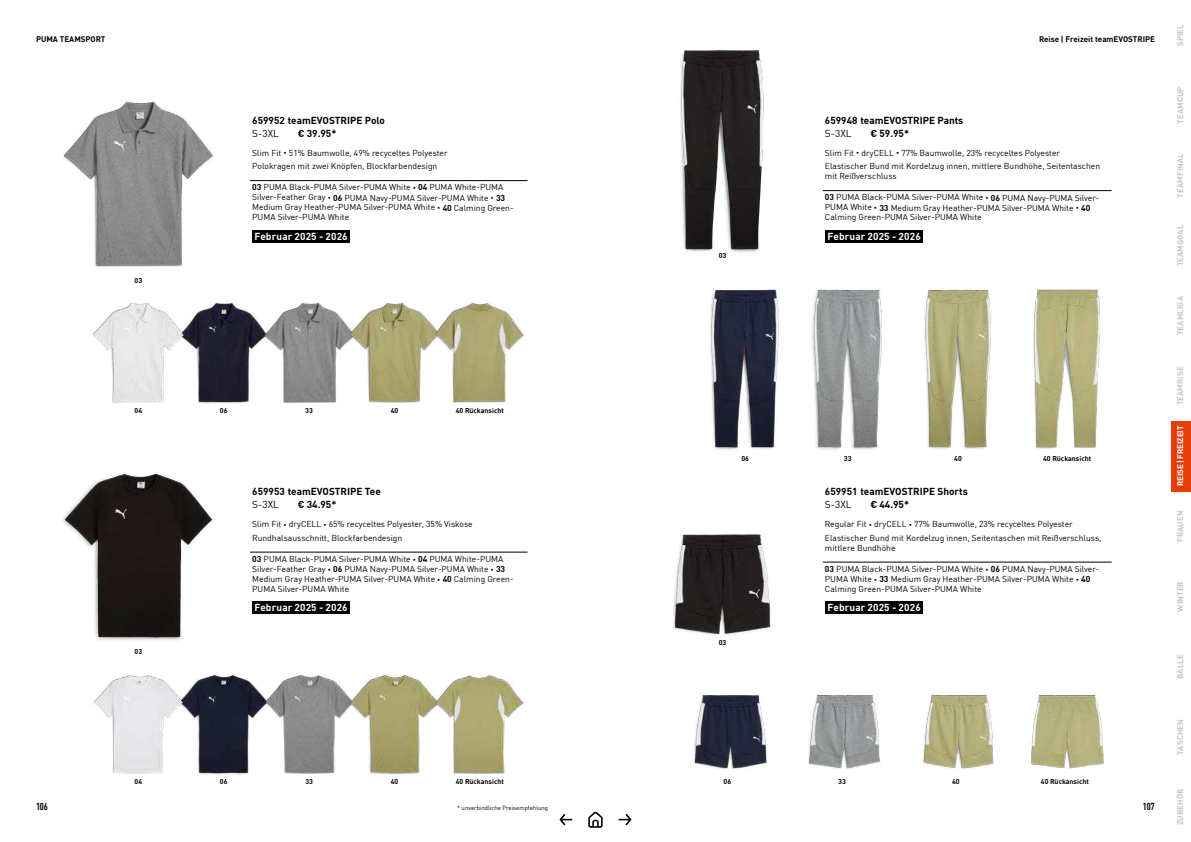
<style>
.page{position:relative;width:1191px;height:842px;background:#fff}
.page>*{position:absolute;margin:0;border:0;box-sizing:border-box;transform-origin:0 0}
.t1{font:700 10px "FFDI Nfor PUMA";color:#000}
.t2{font:700 10px "FFDI Nfor PUMA";letter-spacing:.01em;color:#fff}
.t3{font:10px "FFDI Nfor PUMA";color:#000}
.t4{font:700 condensed 10px "FFDI Nfor PUMA";letter-spacing:-.005em;color:#000}
.t5{font:8.5px/10px "FFDI Nfor PUMA";color:#000}
.t6{font:700 8px "FFDI Nfor PUMA";letter-spacing:.01em;color:#c5c6c6}
.t7{font:700 8px "FFDI Nfor PUMA";color:#000}
.t8{font:700 8px "FFDI Nfor PUMA";letter-spacing:-.01em;color:#fff}
.t9{font:700 7px "FFDI Nfor PUMA";color:#000}
.t10{font:6px "FFDI Nfor PUMA";color:#000}
.s1{font-weight:700;font-size:11px}
.s2{font-weight:700}
</style>
<div class="page">
<img style="left:680px;top:50px;width:84px;height:202px">
<img style="left:812px;top:289px;width:70px;height:161px">
<img style="left:710px;top:289px;width:69px;height:161px">
<img style="left:924px;top:288px;width:67px;height:161px">
<img style="left:1033px;top:289px;width:67px;height:160px">
<img style="left:195px;top:303px;width:57px;height:100px">
<img style="left:195px;top:675px;width:57px;height:100px">
<img style="left:694px;top:694px;width:73px;height:75px">
<img style="left:93px;top:303px;width:102px;height:100px">
<img style="left:93px;top:675px;width:102px;height:99px">
<img style="left:252px;top:303px;width:85px;height:100px">
<img style="left:252px;top:675px;width:85px;height:99px">
<img style="left:808px;top:695px;width:72px;height:74px">
<img style="left:337px;top:302px;width:86px;height:101px">
<img style="left:423px;top:302px;width:101px;height:101px">
<img style="left:337px;top:675px;width:86px;height:100px">
<img style="left:423px;top:674px;width:101px;height:100px">
<img style="left:923px;top:694px;width:71px;height:75px">
<img style="left:1031px;top:694px;width:73px;height:75px">
<img style="left:63px;top:101px;width:150px;height:166px">
<img style="left:62px;top:473px;width:151px;height:168px">
<img style="left:673px;top:534px;width:98px;height:101px">
<hr style="left:822px;top:190px;width:289px;height:1px;background:#000">
<hr style="left:250px;top:180px;width:277px;height:1px;background:#000">
<hr style="left:250px;top:552px;width:277px;height:1px;background:#000">
<hr style="left:822px;top:562px;width:289px;height:1px;background:#000">
<div style="left:252px;top:230px;width:98px;height:13px;background:#000"></div>
<div style="left:252px;top:601px;width:98px;height:13px;background:#000"></div>
<div style="left:825px;top:601px;width:98px;height:13px;background:#000"></div>
<div style="left:825px;top:230px;width:98px;height:13px;background:#000"></div>
<svg style="left:588px;top:811px;width:14px;height:17px"></svg>
<div style="left:1171px;top:421px;width:20px;height:70px;background:#e73f0c"></div>
<svg style="left:559px;top:814px;width:13px;height:11px"></svg>
<svg style="left:618px;top:814px;width:13px;height:11px"></svg>
<p class="t7" style="left:36px;top:35px;width:71px">PUMA TEAMSPORT</p>
<p class="t9" style="left:135px;top:276px;width:9px">03</p>
<p class="t9" style="left:135px;top:407px;width:9px">04</p>
<p class="t9" style="left:135px;top:648px;width:9px">03</p>
<p class="t9" style="left:135px;top:778px;width:9px">04</p>
<p class="t1" style="left:252px;top:115px;width:134px">659952 teamEVOSTRIPE Polo</p>
<p class="t3" style="left:252px;top:128px;width:28px">S-3XL</p>
<p class="t1" style="left:298px;top:128px;width:40px">€ 39.95*</p>
<p class="t5" style="left:252px;top:146px;width:197px;line-height:13.4px">Slim Fit <span class="s1">·</span> 51% Baumwolle, 49% recyceltes Polyester<br>Polokragen mit zwei Knöpfen, Blockfarbendesign</p>
<p class="t5" style="left:252px;top:183px;width:263px"><span class="s2">03</span> PUMA Black-PUMA Silver-PUMA White <span class="s1">·</span> <span class="s2">04</span> PUMA White-PUMA Silver-Feather Gray <span class="s1">·</span> <span class="s2">06</span> PUMA Navy-PUMA Silver-PUMA White <span class="s1">·</span> <span class="s2">33<br></span>Medium Gray Heather-PUMA Silver-PUMA White <span class="s1">·</span> <span class="s2">40</span> Calming Green-PUMA Silver-PUMA White</p>
<p class="t2" style="left:254px;top:231px;width:95px">Februar 2025 - 2026</p>
<p class="t9" style="left:718px;top:252px;width:9px">03</p>
<p class="t7" style="left:1039px;top:35px;width:117px">Reise | Freizeit teamEVOSTRIPE</p>
<p class="t1" style="left:825px;top:115px;width:140px">659948 teamEVOSTRIPE Pants</p>
<p class="t3" style="left:825px;top:128px;width:28px">S-3XL</p>
<p class="t1" style="left:870px;top:128px;width:40px">€ 59.95*</p>
<p class="t5" style="left:825px;top:146px;width:277px;line-height:13.4px">Slim Fit <span class="s1">·</span> dryCELL <span class="s1">·</span> 77% Baumwolle, 23% recyceltes Polyester<br>Elastischer Bund mit Kordelzug innen, mittlere Bundhöhe, Seitentaschen</p>
<p class="t5" style="left:825px;top:171px;width:73px">mit Reißverschluss</p>
<p class="t5" style="left:825px;top:193px;width:276px"><span class="s2">03</span> PUMA Black-PUMA Silver-PUMA White <span class="s1">·</span> <span class="s2">06</span> PUMA Navy-PUMA Silver-<br>PUMA White <span class="s1">·</span> <span class="s2">33</span> Medium Gray Heather-PUMA Silver-PUMA White <span class="s1">·</span> <span class="s2">40<br></span>Calming Green-PUMA Silver-PUMA White</p>
<p class="t2" style="left:827px;top:231px;width:95px">Februar 2025 - 2026</p>
<p class="t9" style="left:220px;top:407px;width:9px">06</p>
<p class="t9" style="left:305px;top:407px;width:9px">33</p>
<p class="t9" style="left:391px;top:407px;width:9px">40</p>
<p class="t9" style="left:456px;top:407px;width:50px">40 Rückansicht</p>
<p class="t1" style="left:252px;top:486px;width:130px">659953 teamEVOSTRIPE Tee</p>
<p class="t3" style="left:252px;top:499px;width:28px">S-3XL</p>
<p class="t1" style="left:298px;top:499px;width:40px">€ 34.95*</p>
<p class="t5" style="left:252px;top:518px;width:222px;line-height:13.4px">Slim Fit <span class="s1">·</span> dryCELL <span class="s1">·</span> 65% recyceltes Polyester, 35% Viskose<br>Rundhalsausschnitt, Blockfarbendesign</p>
<p class="t5" style="left:252px;top:554px;width:263px"><span class="s2">03</span> PUMA Black-PUMA Silver-PUMA White <span class="s1">·</span> <span class="s2">04</span> PUMA White-PUMA Silver-Feather Gray <span class="s1">·</span> <span class="s2">06</span> PUMA Navy-PUMA Silver-PUMA White <span class="s1">·</span> <span class="s2">33<br></span>Medium Gray Heather-PUMA Silver-PUMA White <span class="s1">·</span> <span class="s2">40</span> Calming Green-PUMA Silver-PUMA White</p>
<p class="t9" style="left:741px;top:454px;width:9px">06</p>
<p class="t9" style="left:844px;top:454px;width:9px">33</p>
<p class="t9" style="left:954px;top:454px;width:9px">40</p>
<p class="t9" style="left:1043px;top:454px;width:50px">40 Rückansicht</p>
<p class="t1" style="left:825px;top:486px;width:144px">659951 teamEVOSTRIPE Shorts</p>
<p class="t3" style="left:825px;top:499px;width:28px">S-3XL</p>
<p class="t1" style="left:870px;top:499px;width:40px">€ 44.95*</p>
<p class="t5" style="left:825px;top:518px;width:278px;line-height:13.4px">Regular Fit <span class="s1">·</span> dryCELL <span class="s1">·</span> 77% Baumwolle, 23% recyceltes Polyester<br>Elastischer Bund mit Kordelzug innen, Seitentaschen mit Reißverschluss,</p>
<p class="t5" style="left:825px;top:543px;width:72px">mittlere Bundhöhe</p>
<p class="t5" style="left:825px;top:564px;width:276px"><span class="s2">03</span> PUMA Black-PUMA Silver-PUMA White <span class="s1">·</span> <span class="s2">06</span> PUMA Navy-PUMA Silver-<br>PUMA White <span class="s1">·</span> <span class="s2">33</span> Medium Gray Heather-PUMA Silver-PUMA White <span class="s1">·</span> <span class="s2">40<br></span>Calming Green-PUMA Silver-PUMA White</p>
<p class="t2" style="left:254px;top:602px;width:95px">Februar 2025 - 2026</p>
<p class="t2" style="left:827px;top:602px;width:95px">Februar 2025 - 2026</p>
<p class="t9" style="left:718px;top:639px;width:9px">03</p>
<p class="t9" style="left:391px;top:778px;width:9px">40</p>
<p class="t9" style="left:456px;top:778px;width:50px">40 Rückansicht</p>
<p class="t9" style="left:952px;top:778px;width:9px">40</p>
<p class="t9" style="left:1040px;top:778px;width:50px">40 Rückansicht</p>
<p class="t9" style="left:220px;top:778px;width:9px">06</p>
<p class="t9" style="left:723px;top:778px;width:9px">06</p>
<p class="t9" style="left:305px;top:778px;width:9px">33</p>
<p class="t9" style="left:838px;top:778px;width:9px">33</p>
<p class="t4" style="left:36px;top:800px;width:13px">106</p>
<p class="t4" style="left:1143px;top:800px;width:13px">107</p>
<p class="t10" style="left:457px;top:804px;width:92px">* unverbindliche Preisempfehlung</p>
<p class="t6" style="left:1175px;top:46px;width:23px;rotate:-90deg">SPIEL</p>
<p class="t6" style="left:1175px;top:124px;width:38px;rotate:-90deg">TEAMCUP</p>
<p class="t6" style="left:1175px;top:197px;width:46px;rotate:-90deg">TEAMFINAL</p>
<p class="t6" style="left:1175px;top:266px;width:43px;rotate:-90deg">TEAMGOAL</p>
<p class="t6" style="left:1175px;top:335px;width:40px;rotate:-90deg">TEAMLIGA</p>
<p class="t6" style="left:1175px;top:405px;width:40px;rotate:-90deg">TEAMRISE</p>
<p class="t8" style="left:1175px;top:486px;width:62px;rotate:-90deg">REISE | FREIZEIT</p>
<p class="t6" style="left:1175px;top:542px;width:33px;rotate:-90deg">FRAUEN</p>
<p class="t6" style="left:1175px;top:611px;width:32px;rotate:-90deg">WINTER</p>
<p class="t6" style="left:1175px;top:679px;width:27px;rotate:-90deg">BÄLLE</p>
<p class="t6" style="left:1175px;top:755px;width:37px;rotate:-90deg">TASCHEN</p>
<p class="t6" style="left:1175px;top:825px;width:38px;rotate:-90deg">ZUBEHÖR</p>
</div>
